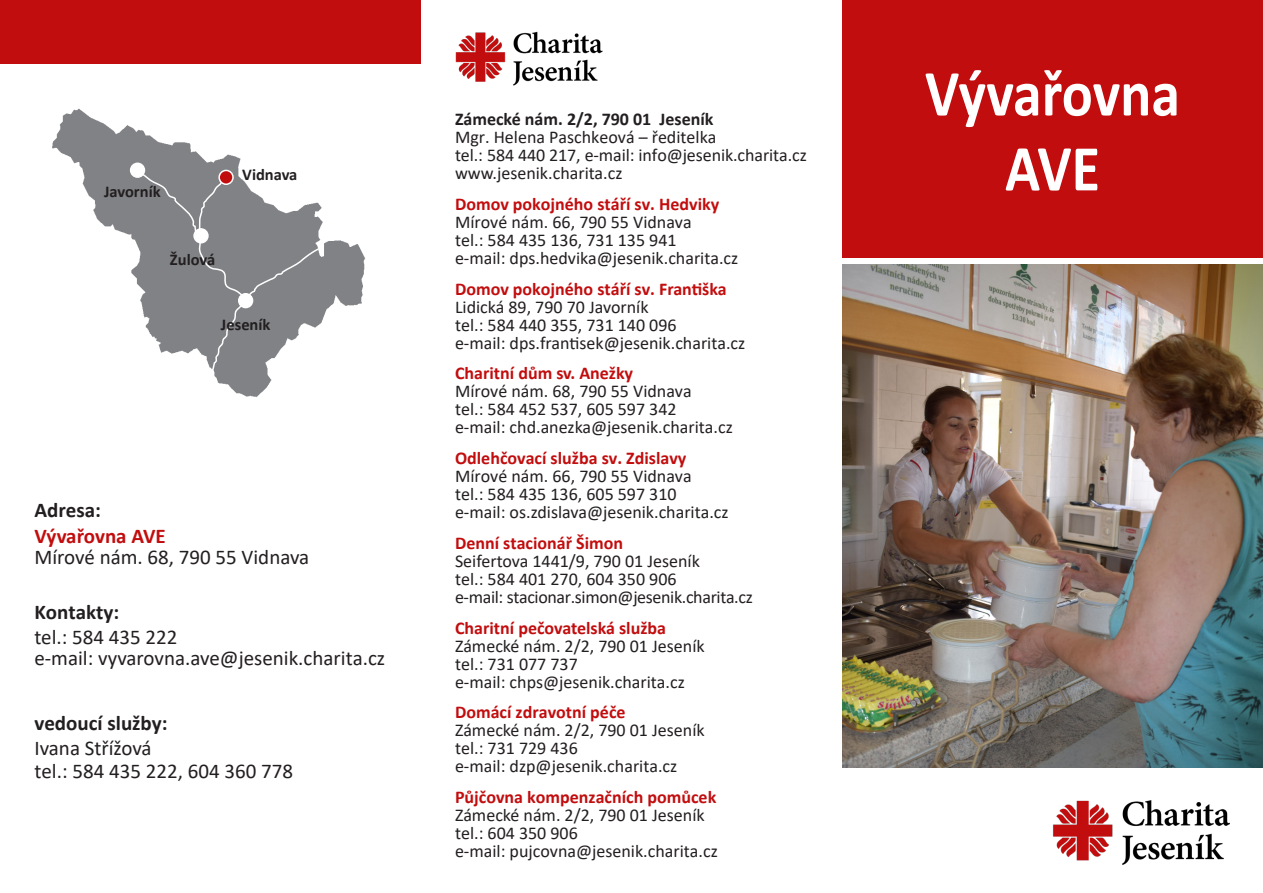
<style>
.page{position:relative;width:1263px;height:893px;background:#fff}
.page>*{position:absolute;margin:0;border:0;box-sizing:border-box;transform-origin:0 0}
.t1{font:700 66px "Calibri";color:#fff;scale:.88 1}
.t2{font:21px "Calibri";color:#231f20}
.t3{font:700 21px "Calibri";color:#231f20}
.t4{font:700 21px "Calibri";color:#c20d0e}
.t5{font:18px/18px "Calibri";color:#231f20}
.t6{font:700 18px "Calibri";color:#c20d0e}
.t7{font:18px "Calibri";letter-spacing:-.02em;color:#231f20}
.t8{font:700 18px "Calibri";color:#231f20}
.t9{font:700 16.5px "Calibri";color:#231f20}
.s1{font-weight:700;color:#c20d0e}
</style>
<div class="page">
<div style="left:0;top:0;width:421px;height:64px;background:#c20d0e"></div>
<img style="left:1053px;top:800px;width:177px;height:65px">
<img style="left:455px;top:31px;width:148px;height:55px">
<img style="left:842px;top:265px;width:421px;height:502px">
<div style="left:843px;top:0;width:420px;height:257px;background:#c20d0e"></div>
<img style="left:52px;top:108px;width:314px;height:289px">
<div style="left:131px;top:163px;width:13px;height:14px;background:#fff;border-radius:50%"></div>
<div style="left:130px;top:163px;width:15px;height:15px;border:2px solid #fff;border-radius:50%"></div>
<svg style="left:139px;top:172px;width:186px;height:208px"></svg>
<div style="left:194px;top:229px;width:14px;height:14px;background:#fff;border-radius:50%"></div>
<div style="left:193px;top:228px;width:16px;height:15px;border:2px solid #fff;border-radius:50%"></div>
<div style="left:219px;top:170px;width:14px;height:14px;background:#c20d0e;border-radius:50%"></div>
<div style="left:218px;top:170px;width:16px;height:15px;border:2px solid #fff;border-radius:50%"></div>
<p class="t9" style="left:104px;top:180px;width:58px">Javorník</p>
<p class="t9" style="left:242px;top:163px;width:57px">Vidnava</p>
<p class="t9" style="left:170px;top:248px;width:47px">Žulová</p>
<p class="t9" style="left:221px;top:313px;width:51px">Jeseník</p>
<p class="t3" style="left:34px;top:496px;width:68px">Adresa:</p>
<p class="t4" style="left:34px;top:521px;width:133px">Vývařovna AVE</p>
<p class="t2" style="left:34px;top:542px;width:276px">Mírové nám. 68, 790 55 Vidnava</p>
<p class="t3" style="left:34px;top:597px;width:86px">Kontakty:</p>
<p class="t2" style="left:34px;top:622px;width:145px">tel.: 584 435 222</p>
<p class="t2" style="left:34px;top:643px;width:352px">e-mail: vyvarovna.ave@jesenik.charita.cz</p>
<p class="t3" style="left:34px;top:708px;width:135px">vedoucí služby:</p>
<p class="t2" style="left:34px;top:734px;width:119px">Ivana Střížová</p>
<p class="t2" style="left:34px;top:756px;width:260px">tel.: 584 435 222, 604 360 778</p>
<p class="t8" style="left:455px;top:106px;width:260px">Zámecké nám. 2/2, 790 01 Jeseník</p>
<p class="t5" style="left:455px;top:128px;width:263px">Mgr. Helena Paschkeová – ředitelka</p>
<p class="t5" style="left:455px;top:146px;width:353px">tel.: 584 440 217, e-mail: info@jesenik.charita.cz</p>
<p class="t5" style="left:455px;top:164px;width:169px">www.jesenik.charita.cz</p>
<p class="t6" style="left:455px;top:191px;width:266px">Domov pokojného stáří sv. Hedviky</p>
<p class="t5" style="left:455px;top:212px;width:238px">Mírové nám. 66, 790 55 Vidnava tel.: 584 435 136, 731 135 941</p>
<p class="t5" style="left:455px;top:248px;width:285px">e-mail: dps.hedvika@jesenik.charita.cz</p>
<p class="t6" style="left:455px;top:276px;width:273px">Domov pokojného stáří sv. Františka</p>
<p class="t5" style="left:455px;top:297px;width:223px">Lidická 89, 790 70 Javorník tel.: 584 440 355, 731 140 096</p>
<p class="t5" style="left:455px;top:333px;width:292px">e-mail: dps.frantisek@jesenik.charita.cz</p>
<p class="t6" style="left:455px;top:361px;width:180px">Charitní dům sv. Anežky</p>
<p class="t5" style="left:455px;top:382px;width:279px">Mírové nám. 68, 790 55 Vidnava<br>tel.: 584 452 537, 605 597 342<br>e-mail: chd.anezka@jesenik.charita.cz</p>
<p class="t6" style="left:455px;top:445px;width:233px">Odlehčovací služba sv. Zdislavy</p>
<p class="t5" style="left:455px;top:467px;width:238px">Mírové nám. 66, 790 55 Vidnava tel.: 584 435 136, 605 597 310</p>
<p class="t5" style="left:455px;top:503px;width:275px">e-mail: os.zdislava@jesenik.charita.cz</p>
<p class="t6" style="left:455px;top:530px;width:170px">Denní stacionář Šimon</p>
<p class="t5" style="left:455px;top:551px;width:246px">Seifertova 1441/9, 790 01 Jeseník</p>
<p class="t5" style="left:455px;top:569px;width:223px">tel.: 584 401 270, 604 350 906</p>
<p class="t7" style="left:455px;top:584px;width:299px">e-mail: stacionar.simon@jesenik.charita.cz</p>
<p class="t5" style="left:455px;top:618px;width:251px"><span class="s1">Charitní pečovatelská služba<br></span>Zámecké nám. 2/2, 790 01 Jeseník</p>
<p class="t5" style="left:455px;top:654px;width:124px">tel.: 731 077 737</p>
<p class="t5" style="left:455px;top:672px;width:231px">e-mail: chps@jesenik.charita.cz</p>
<p class="t6" style="left:455px;top:700px;width:172px">Domácí zdravotní péče</p>
<p class="t5" style="left:455px;top:721px;width:251px">Zámecké nám. 2/2, 790 01 Jeseník tel.: 731 729 436</p>
<p class="t5" style="left:455px;top:757px;width:224px">e-mail: dzp@jesenik.charita.cz</p>
<p class="t6" style="left:455px;top:784px;width:263px">Půjčovna kompenzačních pomůcek</p>
<p class="t5" style="left:455px;top:806px;width:251px">Zámecké nám. 2/2, 790 01 Jeseník tel.: 604 350 906</p>
<p class="t5" style="left:455px;top:842px;width:264px">e-mail: pujcovna@jesenik.charita.cz</p>
<p class="t1" style="left:925px;top:47px;width:291px">Vývařovna</p>
<p class="t1" style="left:1005px;top:122px;width:109px">AVE</p>
</div>
